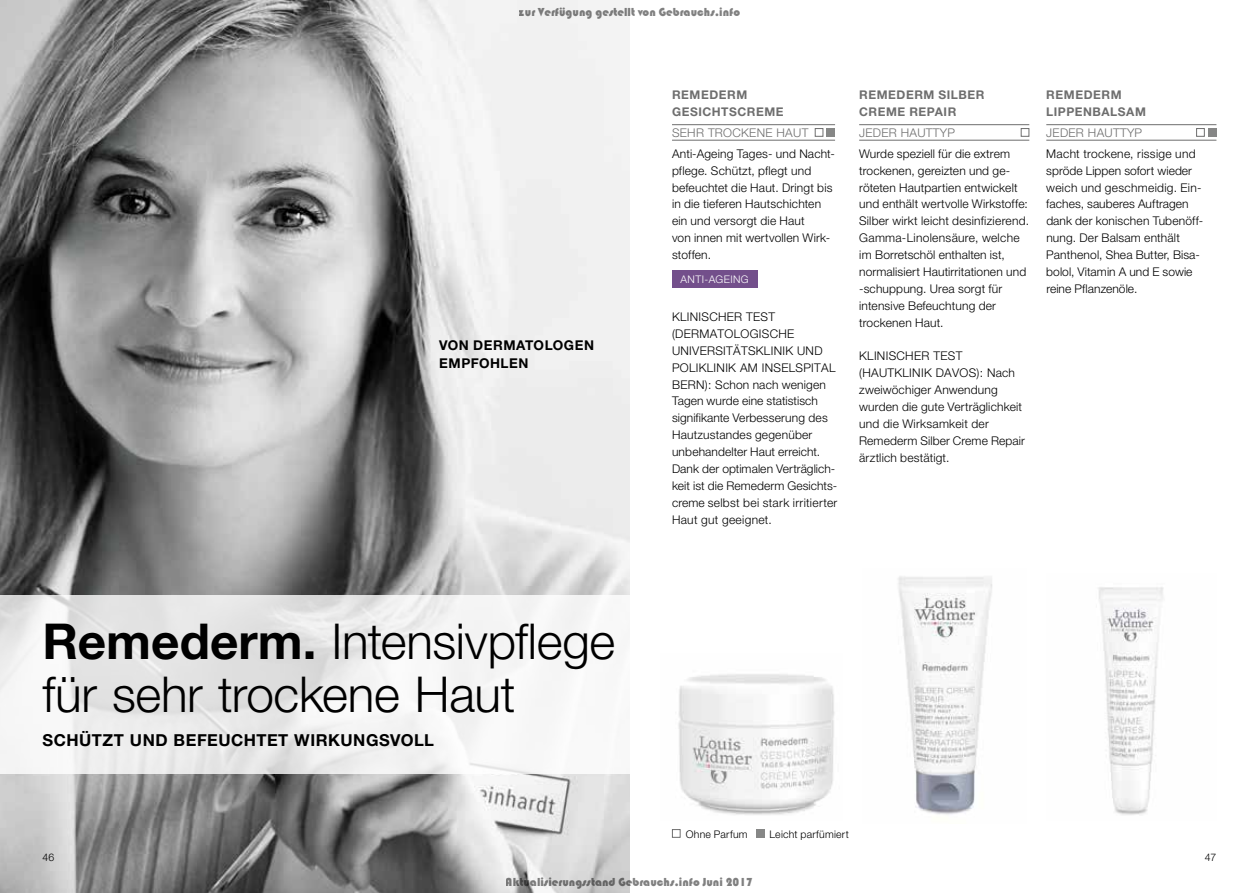
<style>
.page{position:relative;width:1259px;height:893px;background:#fff}
.page>*{position:absolute;margin:0;border:0;box-sizing:border-box;transform-origin:0 0}
.t1{font:300 49.5px/52.5px "Helvetica Neue";letter-spacing:-.005em;color:#000}
.t2{font:700 16.5px "Helvetica Neue";letter-spacing:.03em;color:#000}
.t3{font:700 13.5px/18.5px "Helvetica Neue";letter-spacing:.04em;color:#000}
.t4{font:300 12px/16.8px "Helvetica Neue";letter-spacing:.015em;color:#000}
.t5{font:12px "Bauhaus 93";color:rgb(0 0 0/.5)}
.t6{font:700 12px/16.8px "Helvetica Neue";letter-spacing:.045em;color:#6e6e6e}
.t7{font:300 12px "Helvetica Neue";letter-spacing:.025em;color:#6e6e6e}
.t8{font:300 10.5px "Helvetica Neue";letter-spacing:.02em;color:#000}
.t9{font:300 10.5px "Helvetica Neue";letter-spacing:.045em;color:#fff}
.s1{font-weight:700}
</style>
<div class="page">
<img style="left:0;top:0;width:629px;height:893px">
<img style="left:678px;top:674px;width:157px;height:141px">
<img style="left:1098px;top:587px;width:66px;height:228px">
<img style="left:898px;top:576px;width:94px;height:239px">
<hr style="left:672px;top:124px;width:163px;height:1px;background:#6e6e6e">
<hr style="left:672px;top:140px;width:163px;height:1px;background:#6e6e6e">
<div style="left:815px;top:128px;width:8px;height:9px;border:1px solid #6e6e6e"></div>
<div style="left:826px;top:128px;width:9px;height:9px;background:#868786"></div>
<hr style="left:859px;top:124px;width:170px;height:1px;background:#6e6e6e">
<hr style="left:859px;top:140px;width:170px;height:1px;background:#6e6e6e">
<div style="left:1020px;top:128px;width:9px;height:9px;border:1px solid #6e6e6e"></div>
<hr style="left:1046px;top:124px;width:170px;height:1px;background:#6e6e6e">
<hr style="left:1046px;top:140px;width:170px;height:1px;background:#6e6e6e">
<div style="left:1196px;top:128px;width:8px;height:9px;border:1px solid #6e6e6e"></div>
<div style="left:1208px;top:128px;width:8px;height:9px;background:#868786"></div>
<div style="left:672px;top:829px;width:8px;height:9px;border:1px solid #6e6e6e"></div>
<div style="left:756px;top:829px;width:8px;height:9px;background:#868786"></div>
<div style="left:672px;top:270px;width:85px;height:17px;background:#734f8b"></div>
<svg style="left:0;top:595px;width:629px;height:179px;fill:#f1f1f1"></svg>
<p class="t5" style="left:519px;top:6px;width:223px">zur Verfügung gestellt von Gebrauchs.info</p>
<p class="t3" style="left:439px;top:335px;width:156px">VON DERMATOLOGEN<br>EMPFOHLEN</p>
<p class="t6" style="left:672px;top:86px;width:113px">REMEDERM<br>GESICHTSCREME</p>
<p class="t7" style="left:672px;top:125px;width:138px">SEHR TROCKENE HAUT</p>
<p class="t4" style="left:672px;top:145px;width:163px">Anti-Ageing Tages- und Nacht&shy;pflege. Schützt, pflegt und befeuchtet die Haut. Dringt bis in die tieferen Hautschichten ein und versorgt die Haut<br>von innen mit wertvollen Wirk&shy;stoffen.</p>
<p class="t9" style="left:680px;top:272px;width:70px">ANTI-AGEING</p>
<p class="t4" style="left:672px;top:308px;width:167px">KLINISCHER TEST (DERMATOLOGISCHE<br>UNIVERSITÄTSKLINIK UND<br>POLIKLINIK AM INSELSPITAL<br>BERN): Schon nach wenigen<br>Tagen wurde eine statistisch signifikante Verbesserung des<br>Hautzustandes gegenüber unbehandelter Haut erreicht.<br>Dank der optimalen Verträglich&shy;keit ist die Remederm Gesichts&shy;creme selbst bei stark irritierter<br>Haut gut geeignet.</p>
<p class="t6" style="left:859px;top:86px;width:127px">REMEDERM SILBER<br>CREME REPAIR</p>
<p class="t7" style="left:859px;top:125px;width:97px">JEDER HAUTTYP</p>
<p class="t4" style="left:859px;top:145px;width:172px">Wurde speziell für die extrem trockenen, gereizten und ge&shy;röteten Hautpartien entwickelt und enthält wertvolle Wirkstoffe:<br>Silber wirkt leicht desinfizierend.<br>Gamma-Linolensäure, welche im Borretschöl enthalten ist, normalisiert Hautirritationen und -schuppung. Urea sorgt für intensive Befeuchtung der trockenen Haut.</p>
<p class="t4" style="left:859px;top:347px;width:167px">KLINISCHER TEST (HAUTKLINIK DAVOS): Nach zweiwöchiger Anwendung wurden die gute Verträglichkeit und die Wirksamkeit der<br>Remederm Silber Creme Repair ärztlich bestätigt.</p>
<p class="t6" style="left:1046px;top:86px;width:101px">REMEDERM<br>LIPPENBALSAM</p>
<p class="t7" style="left:1046px;top:125px;width:97px">JEDER HAUTTYP</p>
<p class="t4" style="left:1046px;top:145px;width:158px">Macht trockene, rissige und spröde Lippen sofort wieder weich und geschmeidig. Ein&shy;faches, sauberes Auftragen dank der konischen Tubenöff&shy;nung. Der Balsam enthält<br>Panthenol, Shea Butter, Bisa&shy;bolol, Vitamin A und E sowie reine Pflanzenöle.</p>
<h1 class="t1" style="left:43px;top:614px;width:574px"><span class="s1">Remederm.</span> Intensivpflege für sehr trockene Haut</h1>
<h2 class="t2" style="left:43px;top:729px;width:393px">SCHÜTZT UND BEFEUCHTET WIRKUNGSVOLL</h2>
<p class="t8" style="left:686px;top:827px;width:63px">Ohne Parfum</p>
<p class="t8" style="left:769px;top:827px;width:81px">Leicht parfümiert</p>
<p class="t8" style="left:43px;top:851px;width:13px">46</p>
<p class="t8" style="left:1204px;top:851px;width:13px">47</p>
<p class="t5" style="left:506px;top:875px;width:249px">Aktualisierungsstand Gebrauchs.info Juni 2017</p>
</div>
